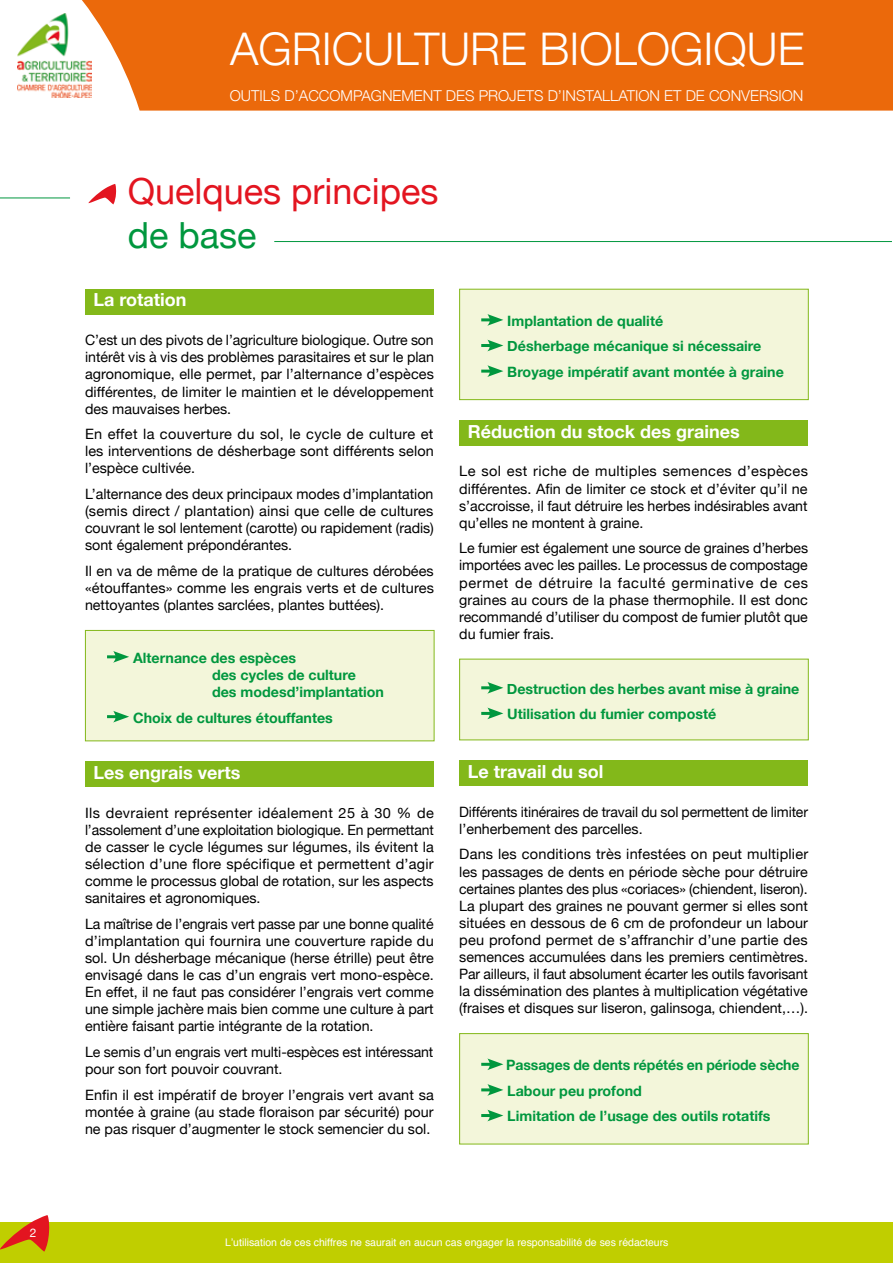
<style>
.page{position:relative;width:893px;height:1263px;background:#fff}
.page>*{position:absolute;margin:0;border:0;box-sizing:border-box;transform-origin:0 0}
.t1{font:300 45px "Helvetica Neue";color:#fff}
.t2{font:36px "Helvetica Neue";color:#e31520}
.t3{font:36px "Helvetica Neue";color:#00973e}
.t4{font:700 18px "Helvetica Neue";color:#fff}
.t5{font:300 15px "Helvetica Neue";color:#fff}
.t6{font:14.25px/17.1px "Helvetica Neue";color:#000;text-align:justify}
.t7{font:700 14.25px/25.7px "Helvetica Neue";color:#00973e}
.t8{font:12px "Helvetica Neue";color:#fff}
.t9{font:10.5px "Helvetica";color:#fff}
</style>
<div class="page">
<img style="left:18px;top:18px;width:36px;height:79px">
<svg style="left:54px;top:0;width:839px;height:111px;fill:#eb690b"></svg>
<div style="left:0;top:1222px;width:893px;height:41px;background:#c0ce00"></div>
<div style="left:85px;top:289px;width:349px;height:25px;background:#83b81a"></div>
<div style="left:85px;top:630px;width:349px;height:111px;background:#f3f6da"></div>
<svg style="left:107px;top:651px;width:22px;height:12px"></svg>
<svg style="left:107px;top:711px;width:22px;height:11px"></svg>
<div style="left:85px;top:630px;width:349px;height:111px;border:1px solid #83b81a"></div>
<div style="left:85px;top:761px;width:349px;height:26px;background:#83b81a"></div>
<div style="left:460px;top:289px;width:348px;height:111px;background:#f3f6da"></div>
<svg style="left:481px;top:314px;width:22px;height:12px"></svg>
<svg style="left:481px;top:340px;width:22px;height:11px"></svg>
<svg style="left:481px;top:365px;width:22px;height:12px"></svg>
<div style="left:459px;top:289px;width:350px;height:111px;border:1px solid #83b81a"></div>
<div style="left:459px;top:420px;width:349px;height:25px;background:#83b81a"></div>
<div style="left:460px;top:659px;width:348px;height:81px;background:#f3f6da"></div>
<svg style="left:481px;top:682px;width:22px;height:12px"></svg>
<svg style="left:481px;top:707px;width:22px;height:12px"></svg>
<div style="left:459px;top:760px;width:349px;height:26px;background:#83b81a"></div>
<div style="left:460px;top:1033px;width:348px;height:111px;background:#f3f6da"></div>
<svg style="left:481px;top:1058px;width:22px;height:12px"></svg>
<svg style="left:481px;top:1084px;width:22px;height:12px"></svg>
<svg style="left:481px;top:1110px;width:22px;height:11px"></svg>
<div style="left:459px;top:1033px;width:350px;height:111px;border:1px solid #83b81a"></div>
<svg style="left:0;top:1215px;width:49px;height:36px"></svg>
<svg style="left:88px;top:184px;width:28px;height:20px"></svg>
<hr style="left:274px;top:241px;width:618px;height:1px;background:#00973e">
<hr style="left:0;top:198px;width:70px;height:1px;background:#00973e">
<p class="t8" style="left:30px;top:1225px;width:8px">2</p>
<h1 class="t1" style="left:230px;top:22px;width:576px">AGRICULTURE BIOLOGIQUE</h1>
<p class="t5" style="left:230px;top:87px;width:575px">OUTILS D’ACCOMPAGNEMENT DES PROJETS D’INSTALLATION ET DE CONVERSION</p>
<h2 class="t2" style="left:128px;top:170px;width:312px">Quelques principes</h2>
<h2 class="t3" style="left:128px;top:213px;width:130px">de base</h2>
<p class="t4" style="left:94px;top:289px;width:95px">La rotation</p>
<p class="t6" style="left:85px;top:331px;width:350px">C’est un des pivots de l’agriculture biologique. Outre son intérêt vis à vis des problèmes parasitaires et sur le plan agronomique, elle permet, par l’alternance d’espèces différentes, de limiter le maintien et le développement des mauvaises herbes.</p>
<p class="t6" style="left:85px;top:425px;width:350px">En effet la couverture du sol, le cycle de culture et les interventions de désherbage sont différents selon l’espèce cultivée.</p>
<p class="t6" style="left:85px;top:485px;width:350px">L’alternance des deux principaux modes d’implantation (semis direct / plantation) ainsi que celle de cultures couvrant le sol lentement (carotte) ou rapidement (radis) sont également prépondérantes.</p>
<p class="t6" style="left:85px;top:562px;width:350px">Il en va de même de la pratique de cultures dérobées «étouffantes» comme les engrais verts et de cultures nettoyantes (plantes sarclées, plantes buttées).</p>
<p class="t7" style="left:212px;top:649px;width:173px;line-height:17.1px;text-indent:-79px">Alternance des espèces<br>des cycles de culture<br>des modesd’implantation</p>
<p class="t7" style="left:133px;top:704px;width:201px">Choix de cultures étouffantes</p>
<p class="t4" style="left:94px;top:761px;width:149px">Les engrais verts</p>
<p class="t6" style="left:85px;top:804px;width:350px">Ils devraient représenter idéalement 25 à 30 % de l’assolement d’une exploitation biologique. En permettant de casser le cycle légumes sur légumes, ils évitent la sélection d’une flore spécifique et permettent d’agir comme le processus global de rotation, sur les aspects sanitaires et agronomiques.</p>
<p class="t6" style="left:85px;top:915px;width:350px">La maîtrise de l’engrais vert passe par une bonne qualité d’implantation qui fournira une couverture rapide du sol. Un désherbage mécanique (herse étrille) peut être envisagé dans le cas d’un engrais vert mono-espèce.<br>En effet, il ne faut pas considérer l’engrais vert comme une simple jachère mais bien comme une culture à part entière faisant partie intégrante de la rotation.</p>
<p class="t6" style="left:85px;top:1043px;width:350px">Le semis d’un engrais vert multi-espèces est intéressant pour son fort pouvoir couvrant.</p>
<p class="t6" style="left:85px;top:1086px;width:350px">Enfin il est impératif de broyer l’engrais vert avant sa montée à graine (au stade floraison par sécurité) pour ne pas risquer d’augmenter le stock semencier du sol.</p>
<p class="t7" style="left:507px;top:307px;width:278px">Implantation de qualité<br>Désherbage mécanique si nécessaire<br>Broyage impératif avant montée à graine</p>
<p class="t4" style="left:468px;top:420px;width:273px">Réduction du stock des graines</p>
<p class="t6" style="left:459px;top:463px;width:350px">Le sol est riche de multiples semences d’espèces différentes. Afin de limiter ce stock et d’éviter qu’il ne s’accroisse, il faut détruire les herbes indésirables avant qu’elles ne montent à graine.</p>
<p class="t6" style="left:459px;top:539px;width:350px">Le fumier est également une source de graines d’herbes importées avec les pailles. Le processus de compostage permet de détruire la faculté germinative de ces graines au cours de la phase thermophile. Il est donc recommandé d’utiliser du compost de fumier plutôt que du fumier frais.</p>
<p class="t7" style="left:507px;top:675px;width:294px">Destruction des herbes avant mise à graine<br>Utilisation du fumier composté</p>
<p class="t4" style="left:468px;top:760px;width:137px">Le travail du sol</p>
<p class="t6" style="left:459px;top:803px;width:350px">Différents itinéraires de travail du sol permettent de limiter l’enherbement des parcelles.</p>
<p class="t6" style="left:459px;top:846px;width:350px">Dans les conditions très infestées on peut multiplier les passages de dents en période sèche pour détruire certaines plantes des plus «coriaces» (chiendent, liseron).<br>La plupart des graines ne pouvant germer si elles sont situées en dessous de 6 cm de profondeur un labour peu profond permet de s’affranchir d’une partie des semences accumulées dans les premiers centimètres.<br>Par ailleurs, il faut absolument écarter les outils favorisant la dissémination des plantes à multiplication végétative (fraises et disques sur liseron, galinsoga, chiendent,…).</p>
<p class="t7" style="left:506px;top:1052px;width:295px">Passages de dents répétés en période sèche<br>Labour peu profond<br>Limitation de l’usage des outils rotatifs</p>
<p class="t9" style="left:225px;top:1234px;width:445px">L’utilisation de ces chiffres ne saurait en aucun cas engager la responsabilité de ses rédacteurs</p>
</div>
